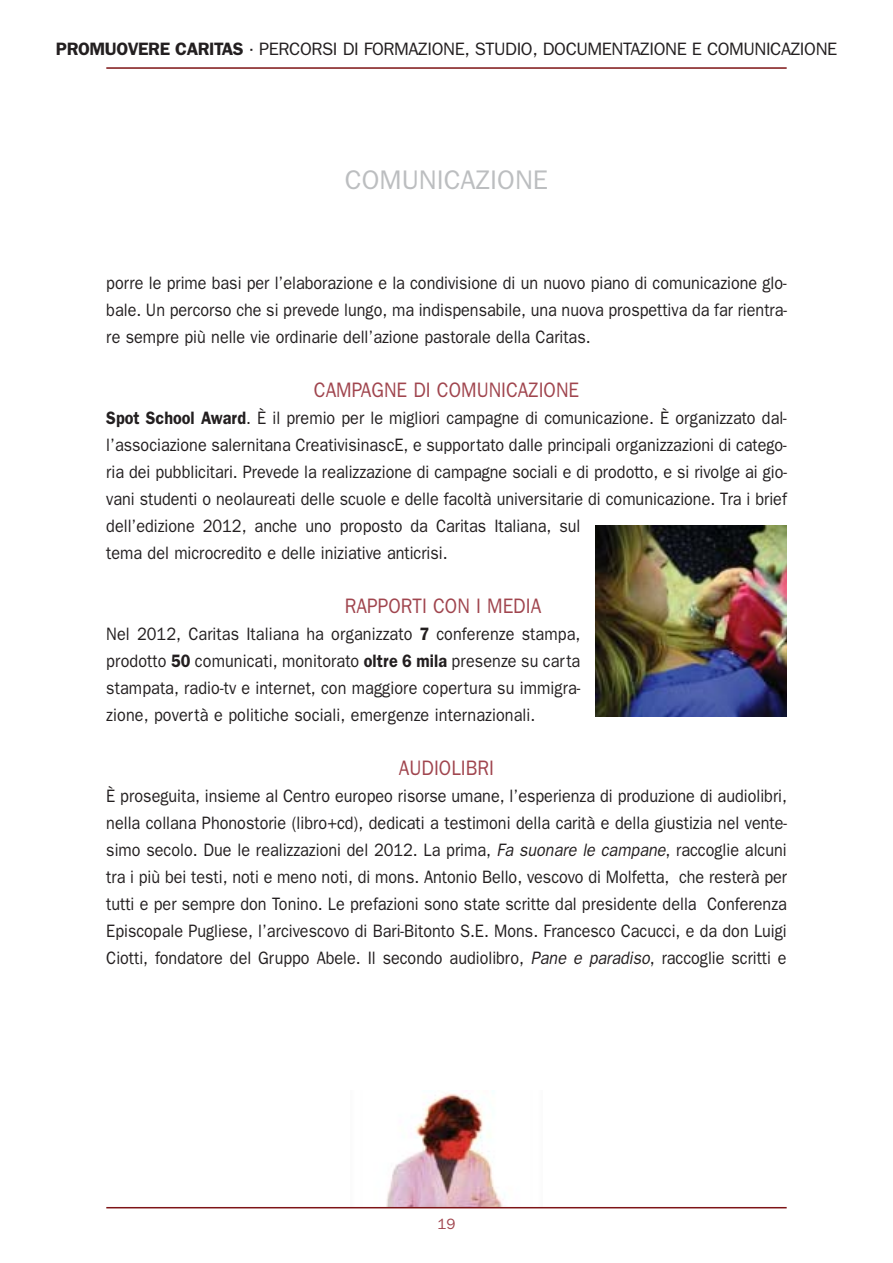
<style>
.page{position:relative;width:893px;height:1263px;background:#fff}
.page>*{position:absolute;margin:0;border:0;box-sizing:border-box;transform-origin:0 0}
.t1{font:27px "Franklin Gothic";color:#bcbec0}
.t2{font:21px "Franklin Gothic";color:#a0454e;scale:.9 1}
.t3{font:18px/27px "Franklin Gothic";color:#231f20;text-align:justify;scale:.9 1}
.t4{font:18px "Franklin Gothic";letter-spacing:-.025em;color:#231f20}
.t5{font:15px "Franklin Gothic";color:#a0454e}
.s1{font-weight:600}
.s2{font-style:italic}
</style>
<div class="page">
<img style="left:351px;top:1093px;width:191px;height:114px">
<hr style="left:106px;top:1207px;width:681px;height:1px;background:#7d1416">
<hr style="left:106px;top:67px;width:681px;height:2px;background:#7d1315">
<img style="left:595px;top:525px;width:192px;height:191px">
<p class="t4" style="left:56px;top:43px;width:783px"><span class="s1">PROMUOVERE CARITAS</span> · PERCORSI DI FORMAZIONE, STUDIO, DOCUMENTAZIONE E COMUNICAZIONE</p>
<h1 class="t1" style="left:345px;top:170px;width:205px">COMUNICAZIONE</h1>
<p class="t3" style="left:106px;top:271px;width:758px">porre le prime basi per l’elaborazione e la condivisione di un nuovo piano di comunicazione glo&shy;bale. Un percorso che si prevede lungo, ma indispensabile, una nuova prospettiva da far rientra&shy;re sempre più nelle vie ordinarie dell’azione pastorale della Caritas.</p>
<p class="t2" style="left:314px;top:382px;width:296px">CAMPAGNE DI COMUNICAZIONE</p>
<p class="t3" style="left:106px;top:406px;width:758px;text-align:left"><span class="s1">Spot School Award</span>. È il premio per le migliori campagne di comunicazione. È organizzato dal&shy;l’associazione salernitana CreativisinascE, e supportato dalle principali organizzazioni di catego&shy;ria dei pubblicitari. Prevede la realizzazione di campagne sociali e di prodotto, e si rivolge ai gio&shy;vani studenti o neolaureati delle scuole e delle facoltà universitarie di comunicazione. Tra i brief dell’edizione 2012, anche uno proposto da Caritas Italiana, sul<br>tema del microcredito e delle iniziative anticrisi.</p>
<p class="t2" style="left:345px;top:598px;width:220px">RAPPORTI CON I MEDIA</p>
<p class="t3" style="left:106px;top:622px;width:528px">Nel 2012, Caritas Italiana ha organizzato <span class="s1">7</span> conferenze stampa, prodotto <span class="s1">50</span> comunicati, monitorato <span class="s1">oltre 6 mila</span> presenze su carta stampata, radio-tv e internet, con maggiore copertura su immigra&shy;zione, povertà e politiche sociali, emergenze internazionali.</p>
<p class="t2" style="left:399px;top:760px;width:107px">AUDIOLIBRI</p>
<p class="t3" style="left:106px;top:784px;width:758px">È proseguita, insieme al Centro europeo risorse umane, l’esperienza di produzione di audiolibri, nella collana Phonostorie (libro+cd), dedicati a testimoni della carità e della giustizia nel vente&shy;simo secolo. Due le realizzazioni del 2012. La prima, <span class="s2">Fa suonare le campane</span>, raccoglie alcuni tra i più bei testi, noti e meno noti, di mons. Antonio Bello, vescovo di Molfetta, che resterà per tutti e per sempre don Tonino. Le prefazioni sono state scritte dal presidente della Conferenza Episcopale Pugliese, l’arcivescovo di Bari-Bitonto S.E. Mons. Francesco Cacucci, e da don Luigi Ciotti, fondatore del Gruppo Abele. Il secondo audiolibro, <span class="s2">Pane e paradiso</span>, raccoglie scritti e</p>
<p class="t5" style="left:437px;top:1218px;width:19px">19</p>
</div>
